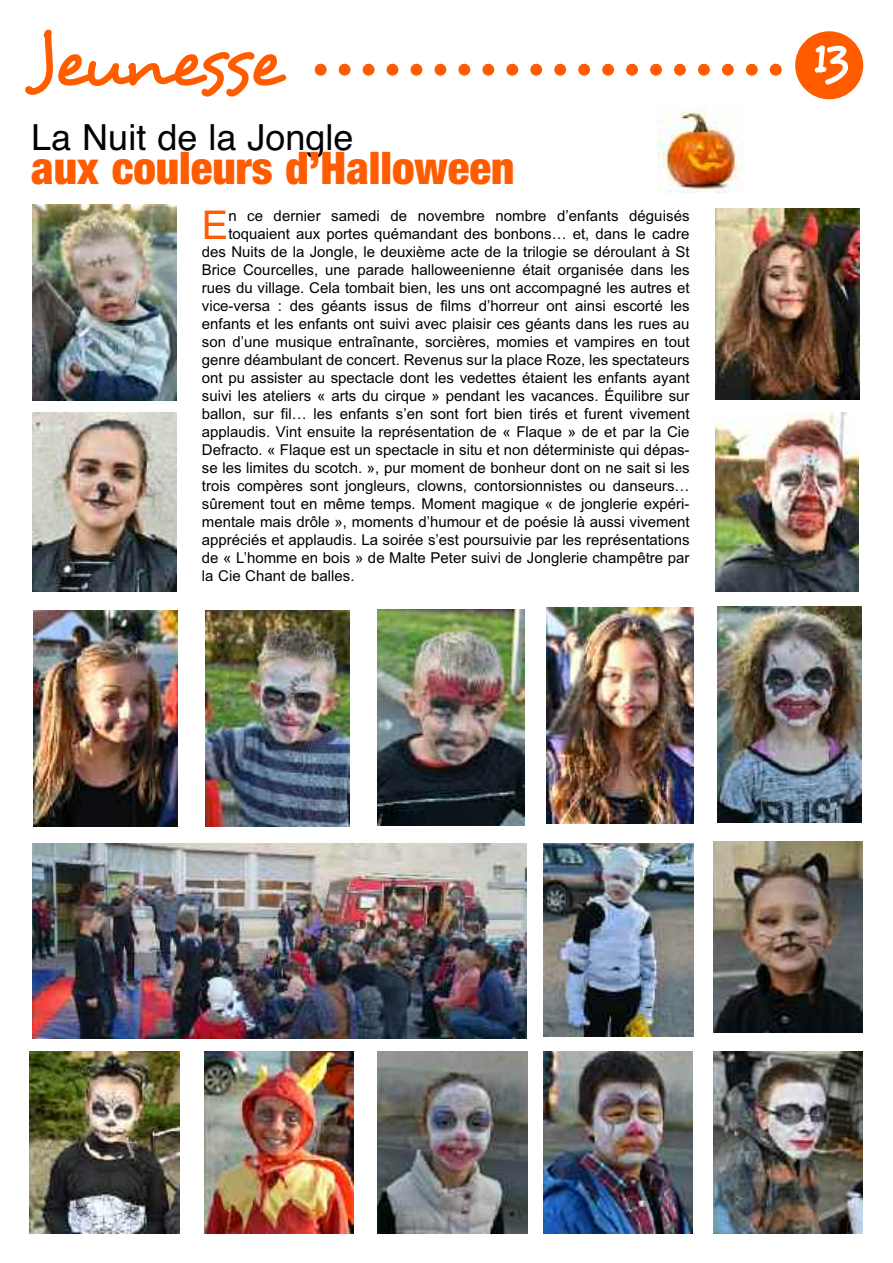
<style>
.page{position:relative;width:893px;height:1263px;background:#fff}
.page>*{position:absolute;margin:0;border:0;box-sizing:border-box;transform-origin:0 0}
.t1{font:72px "Desyrel";letter-spacing:-.035em;color:#ff5c00}
.t2{font:54px "Desyrel";color:#fff}
.t3{font:900 condensed 45px "Helvetica Neue";color:#ff5c00}
.t4{font:39.6px "Arial";color:#ff5c00}
.t5{font:36px "Helvetica";color:#000006}
.t6{font:15px "Arial";color:#000006}
</style>
<div class="page">
<div style="left:795px;top:31px;width:68px;height:68px;background:#ff5c00;border-radius:50%"></div>
<svg style="left:315px;top:64px;width:443px;height:12px"></svg>
<svg style="left:770px;top:64px;width:12px;height:12px"></svg>
<img style="left:32px;top:844px;width:495px;height:194px">
<img style="left:33px;top:204px;width:143px;height:197px">
<svg style="left:861px;top:606px;width:1px;height:216px"></svg>
<img style="left:717px;top:606px;width:144px;height:216px">
<img style="left:205px;top:610px;width:144px;height:216px">
<svg style="left:377px;top:609px;width:1px;height:216px"></svg>
<img style="left:378px;top:609px;width:146px;height:216px">
<img style="left:33px;top:610px;width:144px;height:216px">
<svg style="left:715px;top:209px;width:1px;height:190px"></svg>
<img style="left:716px;top:209px;width:144px;height:190px">
<img style="left:715px;top:413px;width:144px;height:178px">
<img style="left:33px;top:413px;width:143px;height:178px">
<svg style="left:546px;top:608px;width:1px;height:216px"></svg>
<img style="left:547px;top:608px;width:146px;height:216px">
<img style="left:713px;top:842px;width:149px;height:190px">
<img style="left:544px;top:843px;width:149px;height:194px">
<img style="left:30px;top:1052px;width:149px;height:181px">
<img style="left:204px;top:1052px;width:150px;height:181px">
<img style="left:378px;top:1052px;width:149px;height:181px">
<img style="left:544px;top:1052px;width:148px;height:181px">
<img style="left:713px;top:1052px;width:149px;height:181px">
<img style="left:658px;top:108px;width:84px;height:84px">
<h1 class="t1" style="left:31px;top:18px;width:252px">Jeunesse</h1>
<h3 class="t5" style="left:31px;top:116px;width:324px">La Nuit de la Jongle</h3>
<h3 class="t3" style="left:31px;top:140px;width:485px">aux couleurs d’Halloween</h3>
<h3 class="t4" style="left:202px;top:202px;width:28px">E</h3>
<p class="t6" style="left:228px;top:207px;width:463px">n ce dernier samedi de novembre nombre d’enfants déguisés</p>
<p class="t6" style="left:228px;top:225px;width:463px">toquaient aux portes quémandant des bonbons… et, dans le cadre</p>
<p class="t6" style="left:202px;top:243px;width:489px">des Nuits de la Jongle, le deuxième acte de la trilogie se déroulant à St</p>
<p class="t6" style="left:202px;top:261px;width:489px">Brice Courcelles, une parade halloweenienne était organisée dans les</p>
<p class="t6" style="left:202px;top:279px;width:489px">rues du village. Cela tombait bien, les uns ont accompagné les autres et</p>
<p class="t6" style="left:202px;top:297px;width:489px">vice-versa : des géants issus de films d’horreur ont ainsi escorté les</p>
<p class="t6" style="left:202px;top:315px;width:489px">enfants et les enfants ont suivi avec plaisir ces géants dans les rues au</p>
<p class="t6" style="left:202px;top:333px;width:489px">son d’une musique entraînante, sorcières, momies et vampires en tout</p>
<p class="t6" style="left:202px;top:351px;width:489px">genre déambulant de concert. Revenus sur la place Roze, les spectateurs</p>
<p class="t6" style="left:202px;top:369px;width:489px">ont pu assister au spectacle dont les vedettes étaient les enfants ayant</p>
<p class="t6" style="left:202px;top:387px;width:489px">suivi les ateliers « arts du cirque » pendant les vacances. Équilibre sur</p>
<p class="t6" style="left:202px;top:405px;width:489px">ballon, sur fil… les enfants s’en sont fort bien tirés et furent vivement</p>
<p class="t6" style="left:202px;top:423px;width:489px">applaudis. Vint ensuite la représentation de « Flaque » de et par la Cie</p>
<p class="t6" style="left:202px;top:441px;width:489px">Defracto. « Flaque est un spectacle in situ et non déterministe qui dépas-</p>
<p class="t6" style="left:202px;top:459px;width:489px">se les limites du scotch. », pur moment de bonheur dont on ne sait si les</p>
<p class="t6" style="left:202px;top:477px;width:489px">trois compères sont jongleurs, clowns, contorsionnistes ou danseurs…</p>
<p class="t6" style="left:202px;top:495px;width:489px">sûrement tout en même temps. Moment magique « de jonglerie expéri-</p>
<p class="t6" style="left:202px;top:513px;width:489px">mentale mais drôle », moments d’humour et de poésie là aussi vivement</p>
<p class="t6" style="left:202px;top:531px;width:489px">appréciés et applaudis. La soirée s’est poursuivie par les représentations</p>
<p class="t6" style="left:202px;top:549px;width:489px">de « L’homme en bois » de Malte Peter suivi de Jonglerie champêtre par</p>
<p class="t6" style="left:202px;top:567px;width:154px">la Cie Chant de balles.</p>
<h2 class="t2" style="left:810px;top:23px;width:41px">13</h2>
</div>
